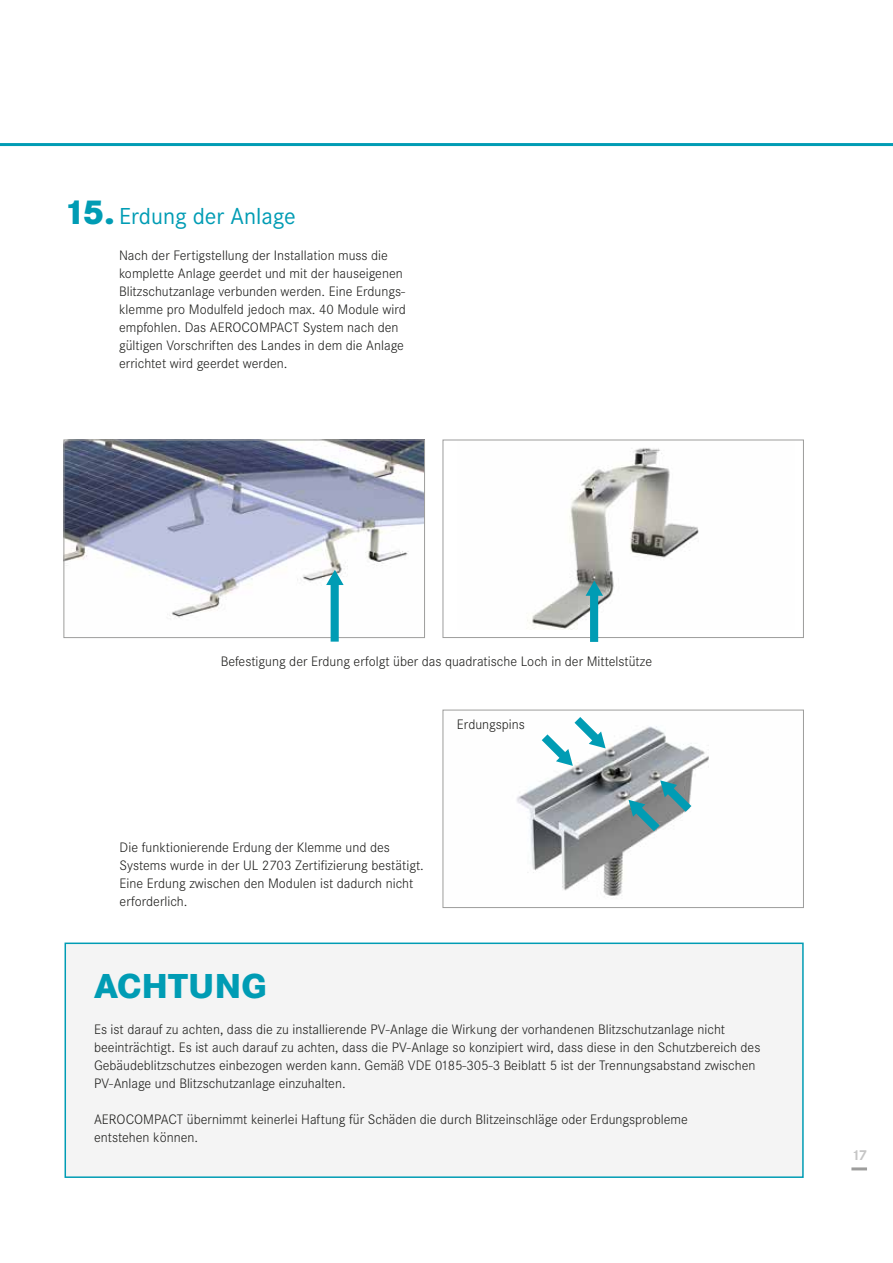
<style>
.page{position:relative;width:893px;height:1263px;background:#fff}
.page>*{position:absolute;margin:0;border:0;box-sizing:border-box;transform-origin:0 0}
.t1{font:800 36px "Corporate S";color:#009cb4}
.t2{font:24px "Corporate S";color:#009cb4}
.t3{font:700 15px "Corporate S";color:#c6c6c6}
.t4{font:300 14.25px/18px "Corporate S";color:#1d1d1b}
.s1{font-weight:800;font-size:36px}
</style>
<div class="page">
<hr style="left:851px;top:1167px;width:16px;height:3px;background:#9d9d9c">
<img style="left:66px;top:442px;width:357px;height:176px">
<div style="left:64px;top:440px;width:361px;height:198px;border:1px solid #9d9d9c"></div>
<div style="left:65px;top:942px;width:739px;height:236px;background:#f4f4f4;border:2px solid #009cb4"></div>
<hr style="left:0;top:143px;width:893px;height:3px;background:#009cb4">
<img style="left:527px;top:448px;width:172px;height:182px">
<div style="left:443px;top:440px;width:361px;height:198px;border:1px solid #9d9d9c"></div>
<svg style="left:326px;top:570px;width:18px;height:72px"></svg>
<svg style="left:586px;top:581px;width:17px;height:61px"></svg>
<img style="left:516px;top:726px;width:193px;height:170px">
<div style="left:443px;top:710px;width:361px;height:198px;border:1px solid #9d9d9c"></div>
<svg style="left:542px;top:717px;width:64px;height:49px"></svg>
<svg style="left:628px;top:780px;width:63px;height:51px"></svg>
<h2 class="t2" style="left:64px;top:203px;width:233px"><span class="s1">15.</span> Erdung der Anlage</h2>
<p class="t4" style="left:119px;top:246px;width:288px">Nach der Fertigstellung der Installation muss die komplette Anlage geerdet und mit der hauseigenen Blitzschutzanlage verbunden werden. Eine Erdungs&shy;klemme pro Modulfeld jedoch max. 40 Module wird empfohlen. Das AEROCOMPACT System nach den gültigen Vorschriften des Landes in dem die Anlage errichtet wird geerdet werden.</p>
<p class="t4" style="left:221px;top:653px;width:433px">Befestigung der Erdung erfolgt über das quadratische Loch in der Mittelstütze</p>
<p class="t4" style="left:457px;top:715px;width:69px">Erdungspins</p>
<p class="t4" style="left:120px;top:838px;width:306px">Die funktionierende Erdung der Klemme und des Systems wurde in der UL 2703 Zertifizierung bestätigt.<br>Eine Erdung zwischen den Modulen ist dadurch nicht erforderlich.</p>
<h1 class="t1" style="left:94px;top:964px;width:174px">ACHTUNG</h1>
<p class="t4" style="left:94px;top:1020px;width:668px">Es ist darauf zu achten, dass die zu installierende PV-Anlage die Wirkung der vorhandenen Blitzschutzanlage nicht beeinträchtigt. Es ist auch darauf zu achten, dass die PV-Anlage so konzipiert wird, dass diese in den Schutzbereich des Gebäudeblitzschutzes einbezogen werden kann. Gemäß VDE 0185-305-3 Beiblatt 5 ist der Trennungsabstand zwischen PV-Anlage und Blitzschutzanlage einzuhalten.</p>
<p class="t4" style="left:94px;top:1110px;width:595px">AEROCOMPACT übernimmt keinerlei Haftung für Schäden die durch Blitzeinschläge oder Erdungsprobleme entstehen können.</p>
<p class="t3" style="left:851px;top:1146px;width:17px">17</p>
</div>
